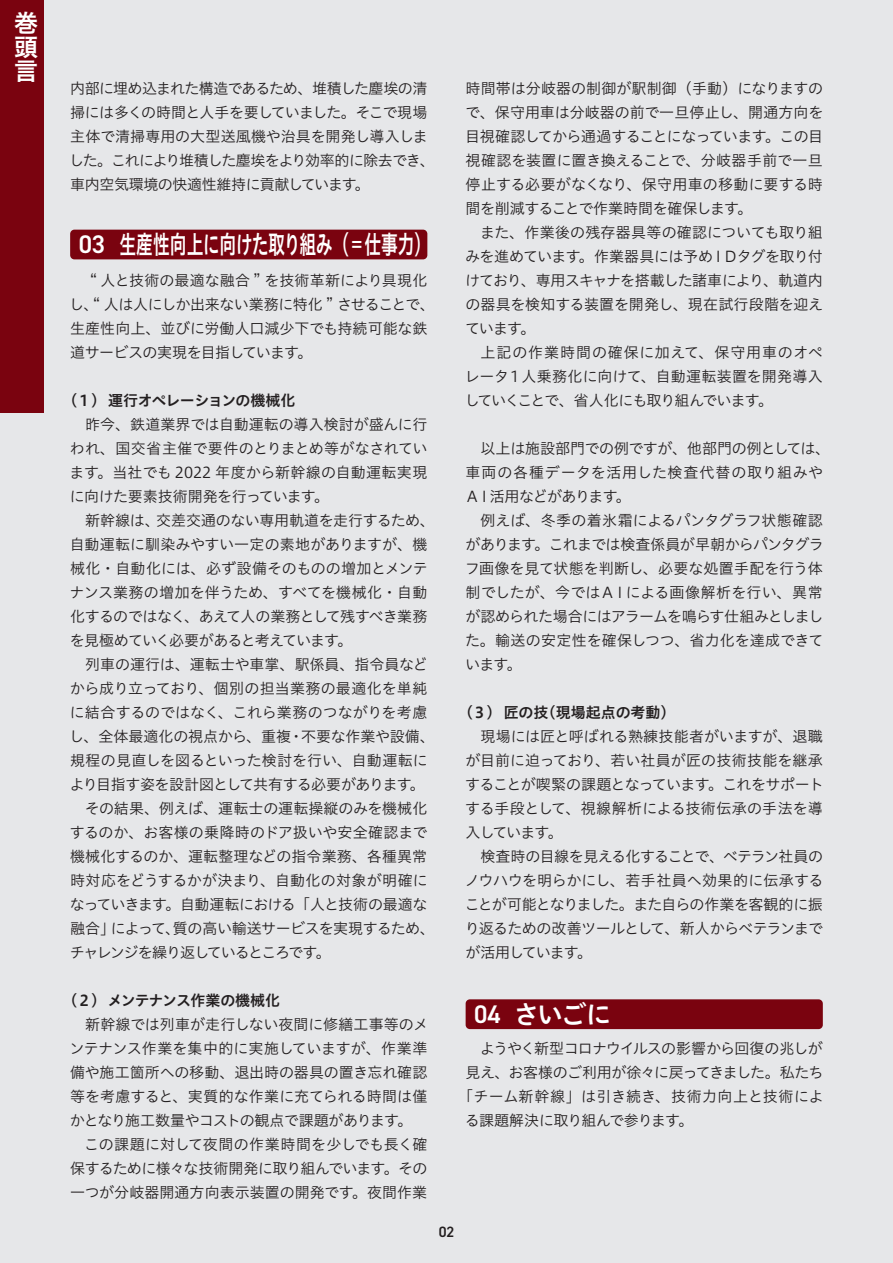
<style>
.page{position:relative;width:893px;height:1263px;background:#e6e7e9}
.page>*{position:absolute;margin:0;border:0;box-sizing:border-box;transform-origin:0 0}
.t1{font:25.5px "Hiragino UD Sans Std N W6";letter-spacing:-.025em;color:#fff;scale:.66 1}
.t2{font:25.5px "Hiragino UD Sans Std N W6";letter-spacing:-.025em;color:#fff}
.t3{font:24px/24.3px "Hiragino UD Sans F Std W6";color:#fff;text-align:justify}
.t4{font:15px/24px "Hiragino UD Sans Std N W3";letter-spacing:-.02em;color:#231f20;text-align:justify}
.t5{font:15px/24px "Hiragino UD Sans Std N W3";letter-spacing:-.04em;color:#231f20}
.t6{font:15px "Hiragino UD Sans Std N W3";color:#231f20}
.t7{font:15px "Hiragino UD Sans Std N W3";letter-spacing:.01em;color:#231f20}
.t8{font:15px "Hiragino UD Sans Std N W3";letter-spacing:-.055em;color:#231f20}
.t9{font:15px "Hiragino UD Sans Std N W3";letter-spacing:.02em;color:#231f20}
.t10{font:15px "Hiragino UD Sans Std N W3";letter-spacing:-.08em;color:#231f20}
.t11{font:15px "Hiragino UD Sans Std N W6";letter-spacing:-.04em;color:#231f20}
.t12{font:15px "Hiragino UD Sans Std N W6";letter-spacing:-.035em;color:#231f20}
.t13{font:15px "Hiragino UD Sans Std N W6";letter-spacing:-.015em;color:#231f20}
.t14{font:600 15px "DIN2014";color:#231f20}
.s1{font-family:"DIN2014";font-weight:600}
</style>
<div class="page">
<div style="left:70px;top:230px;width:357px;height:29px;background:#7a030f;border-radius:4px"></div>
<div style="left:466px;top:999px;width:357px;height:30px;background:#7a030f;border-radius:4px"></div>
<div style="left:0;top:0;width:43px;height:412px;background:#7a030f"></div>
<h2 class="t3" style="left:14px;top:9px;width:25px">巻頭言</h2>
<p class="t5" style="left:69px;top:75px;width:367px">内部に埋め込まれた構造であるため、堆積した塵埃の清掃には多くの時間と人手を要していました。そこで現場主体で清掃専用の大型送風機や治具を開発し導入しました。これにより堆積した塵埃をより効率的に除去でき、車内空気環境の快適性維持に貢献しています。</p>
<h1 class="t1" style="left:79px;top:225px;width:535px"><span class="s1">03</span> 生産性向上に向けた取り組み（＝仕事力）</h1>
<p class="t4" style="left:69px;top:267px;width:367px;text-align:left;text-indent:20px">“ 人と技術の最適な融合 ” を技術革新により具現化し、“ 人は人にしか出来ない業務に特化 ” させることで、生産性向上、並びに労働人口減少下でも持続可能な鉄道サービスの実現を目指しています。</p>
<p class="t11" style="left:63px;top:389px;width:234px">（１）運行オペレーションの機械化</p>
<p class="t4" style="left:70px;top:411px;width:359px;text-indent:16px">昨今、鉄道業界では自動運転の導入検討が盛んに行われ、国交省主催で要件のとりまとめ等がなされています。当社でも 2022 年度から新幹線の自動運転実現に向けた要素技術開発を行っています。</p>
<p class="t4" style="left:70px;top:507px;width:367px;text-align:left;text-indent:16px">新幹線は、交差交通のない専用軌道を走行するため、自動運転に馴染みやすい一定の素地がありますが、機械化・自動化には、必ず設備そのものの増加とメンテナンス業務の増加を伴うため、すべてを機械化・自動化するのではなく、あえて人の業務として残すべき業務を見極めていく必要があると考えています。</p>
<p class="t4" style="left:85px;top:651px;width:344px">列車の運行は、運転士や車掌、駅係員、指令員など</p>
<p class="t7" style="left:70px;top:677px;width:359px">から成り立っており、個別の担当業務の最適化を単純</p>
<p class="t6" style="left:70px;top:701px;width:359px">に結合するのではなく、これら業務のつながりを考慮</p>
<p class="t6" style="left:69px;top:725px;width:367px">し、全体最適化の視点から、重複・不要な作業や設備、</p>
<p class="t6" style="left:70px;top:749px;width:359px">規程の見直しを図るといった検討を行い、自動運転に</p>
<p class="t4" style="left:69px;top:771px;width:357px">より目指す姿を設計図として共有する必要があります。</p>
<p class="t4" style="left:85px;top:795px;width:344px">その結果、例えば、運転士の運転操縦のみを機械化</p>
<p class="t6" style="left:70px;top:821px;width:359px">するのか、お客様の乗降時のドア扱いや安全確認まで</p>
<p class="t7" style="left:70px;top:845px;width:359px">機械化するのか、運転整理などの指令業務、各種異常</p>
<p class="t7" style="left:70px;top:869px;width:359px">時対応をどうするかが決まり、自動化の対象が明確に</p>
<p class="t8" style="left:70px;top:893px;width:359px">なっていきます。自動運転における「人と技術の最適な</p>
<p class="t4" style="left:70px;top:915px;width:366px">融合」によって、質の高い輸送サービスを実現するため、</p>
<p class="t10" style="left:70px;top:941px;width:262px">チャレンジを繰り返しているところです。</p>
<p class="t12" style="left:63px;top:989px;width:219px">（２）メンテナンス作業の機械化</p>
<p class="t4" style="left:69px;top:1011px;width:361px;text-indent:16px">新幹線では列車が走行しない夜間に修繕工事等のメンテナンス作業を集中的に実施していますが、作業準備や施工箇所への移動、退出時の器具の置き忘れ確認等を考慮すると、実質的な作業に充てられる時間は僅かとなり施工数量やコストの観点で課題があります。</p>
<p class="t4" style="left:70px;top:1131px;width:359px;text-indent:14px">この課題に対して夜間の作業時間を少しでも長く確保するために様々な技術開発に取り組んでいます。その一つが分岐器開通方向表示装置の開発です。夜間作業</p>
<p class="t14" style="left:439px;top:1222px;width:17px">02</p>
<p class="t4" style="left:465px;top:75px;width:360px">時間帯は分岐器の制御が駅制御（手動）になりますので、保守用車は分岐器の前で一旦停止し、開通方向を目視確認してから通過することになっています。この目視確認を装置に置き換えることで、分岐器手前で一旦停止する必要がなくなり、保守用車の移動に要する時間を削減することで作業時間を確保します。</p>
<p class="t4" style="left:465px;top:219px;width:360px;text-indent:15px">また、作業後の残存器具等の確認についても取り組みを進めています。作業器具には予めＩＤタグを取り付けており、専用スキャナを搭載した諸車により、軌道内の器具を検知する装置を開発し、現在試行段階を迎えています。</p>
<p class="t4" style="left:465px;top:339px;width:360px;text-indent:16px">上記の作業時間の確保に加えて、保守用車のオペレータ１人乗務化に向けて、自動運転装置を開発導入していくことで、省人化にも取り組んでいます。</p>
<p class="t4" style="left:465px;top:435px;width:367px;text-align:left;text-indent:16px">以上は施設部門での例ですが、他部門の例としては、車両の各種データを活用した検査代替の取り組みや<br>ＡＩ活用などがあります。</p>
<p class="t4" style="left:465px;top:507px;width:360px;text-indent:16px">例えば、冬季の着氷霜によるパンタグラフ状態確認があります。これまでは検査係員が早朝からパンタグラフ画像を見て状態を判断し、必要な処置手配を行う体制でしたが、今ではＡＩによる画像解析を行い、異常が認められた場合にはアラームを鳴らす仕組みとしました。輸送の安定性を確保しつつ、省力化を達成できています。</p>
<p class="t13" style="left:458px;top:701px;width:219px">（３）匠の技（現場起点の考動）</p>
<p class="t4" style="left:465px;top:723px;width:360px;text-indent:15px">現場には匠と呼ばれる熟練技能者がいますが、退職が目前に迫っており、若い社員が匠の技術技能を継承することが喫緊の課題となっています。これをサポートする手段として、視線解析による技術伝承の手法を導入しています。</p>
<p class="t4" style="left:465px;top:843px;width:360px;text-indent:16px">検査時の目線を見える化することで、ベテラン社員のノウハウを明らかにし、若手社員へ効果的に伝承することが可能となりました。また自らの作業を客観的に振り返るための改善ツールとして、新人からベテランまでが活用しています。</p>
<h1 class="t2" style="left:474px;top:995px;width:139px"><span class="s1">04</span> さいごに</h1>
<p class="t8" style="left:480px;top:1037px;width:344px">ようやく新型コロナウイルスの影響から回復の兆しが</p>
<p class="t5" style="left:466px;top:1059px;width:359px">見え、お客様のご利用が徐々に戻ってきました。私たち</p>
<p class="t9" style="left:458px;top:1085px;width:367px">「チーム新幹線」は引き続き、技術力向上と技術によ</p>
<p class="t5" style="left:465px;top:1107px;width:230px">る課題解決に取り組んで参ります。</p>
</div>
